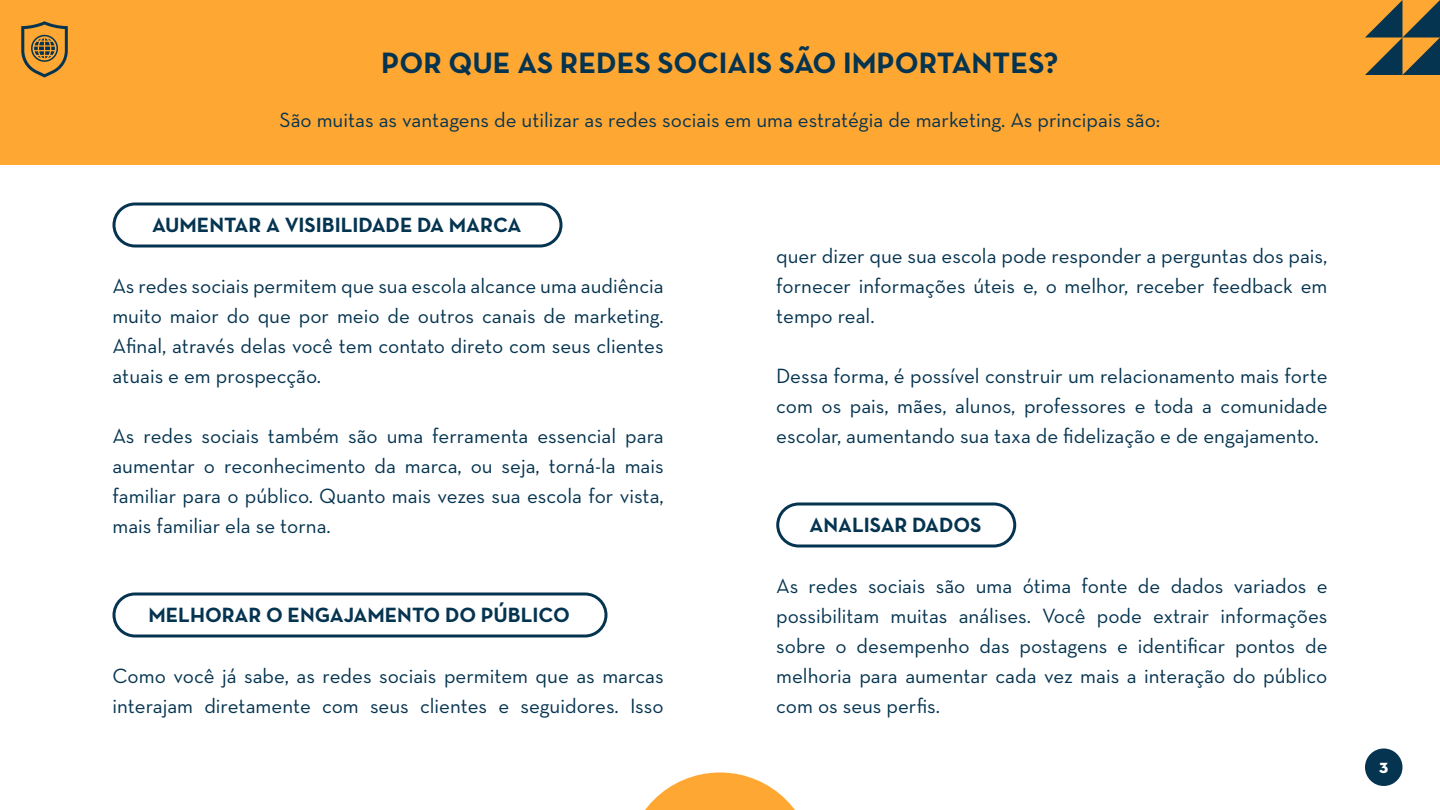
<style>
.page{position:relative;width:1440px;height:810px;background:#fff}
.page>*{position:absolute;margin:0;border:0;box-sizing:border-box;transform-origin:0 0}
.t1{font:700 30px "Neutra Text";color:#053450}
.t2{font:21px/30px "Neutra Text";color:#053450;text-align:justify}
.t3{font:700 21px "Neutra Text";color:#053450}
.t4{font:15px "Neutra Disp Titling";color:#fff}
</style>
<div class="page">
<div style="left:0;top:0;width:1440px;height:165px;background:#ffa733"></div>
<svg style="left:21px;top:21px;width:47px;height:57px"></svg>
<svg style="left:1365px;top:0;width:75px;height:75px"></svg>
<div style="left:112px;top:202px;width:450px;height:46px;border:3px solid #053450;border-radius:21px"></div>
<div style="left:776px;top:502px;width:240px;height:46px;border:3px solid #053450;border-radius:21px"></div>
<div style="left:112px;top:592px;width:496px;height:46px;border:3px solid #053450;border-radius:21px"></div>
<svg style="left:645px;top:773px;width:150px;height:37px"></svg>
<div style="left:1365px;top:749px;width:37px;height:37px;background:#053450;border-radius:50%"></div>
<h1 class="t1" style="left:381px;top:45px;width:679px">POR QUE AS REDES SOCIAIS SÃO IMPORTANTES?</h1>
<p class="t2" style="left:280px;top:105px;width:882px">São muitas as vantagens de utilizar as redes sociais em uma estratégia de marketing. As principais são:</p>
<p class="t3" style="left:152px;top:212px;width:371px">AUMENTAR A VISIBILIDADE DA MARCA</p>
<p class="t2" style="left:112px;top:270px;width:553px">As redes sociais permitem que sua escola alcance uma audiência muito maior do que por meio de outros canais de marketing.<br>Afinal, através delas você tem contato direto com seus clientes atuais e em prospecção.</p>
<p class="t2" style="left:112px;top:420px;width:553px">As redes sociais também são uma ferramenta essencial para aumentar o reconhecimento da marca, ou seja, torná-la mais familiar para o público. Quanto mais vezes sua escola for vista, mais familiar ela se torna.</p>
<p class="t3" style="left:148px;top:602px;width:423px">MELHORAR O ENGAJAMENTO DO PÚBLICO</p>
<p class="t2" style="left:112px;top:660px;width:553px">Como você já sabe, as redes sociais permitem que as marcas interajam diretamente com seus clientes e seguidores. Isso</p>
<p class="t2" style="left:776px;top:240px;width:553px">quer dizer que sua escola pode responder a perguntas dos pais, fornecer informações úteis e, o melhor, receber feedback em tempo real.</p>
<p class="t2" style="left:776px;top:360px;width:553px">Dessa forma, é possível construir um relacionamento mais forte com os pais, mães, alunos, professores e toda a comunidade escolar, aumentando sua taxa de fidelização e de engajamento.</p>
<p class="t3" style="left:809px;top:512px;width:174px">ANALISAR DADOS</p>
<p class="t2" style="left:776px;top:570px;width:553px">As redes sociais são uma ótima fonte de dados variados e possibilitam muitas análises. Você pode extrair informações sobre o desempenho das postagens e identificar pontos de melhoria para aumentar cada vez mais a interação do público com os seus perfis.</p>
<p class="t4" style="left:1379px;top:758px;width:11px">3</p>
</div>
